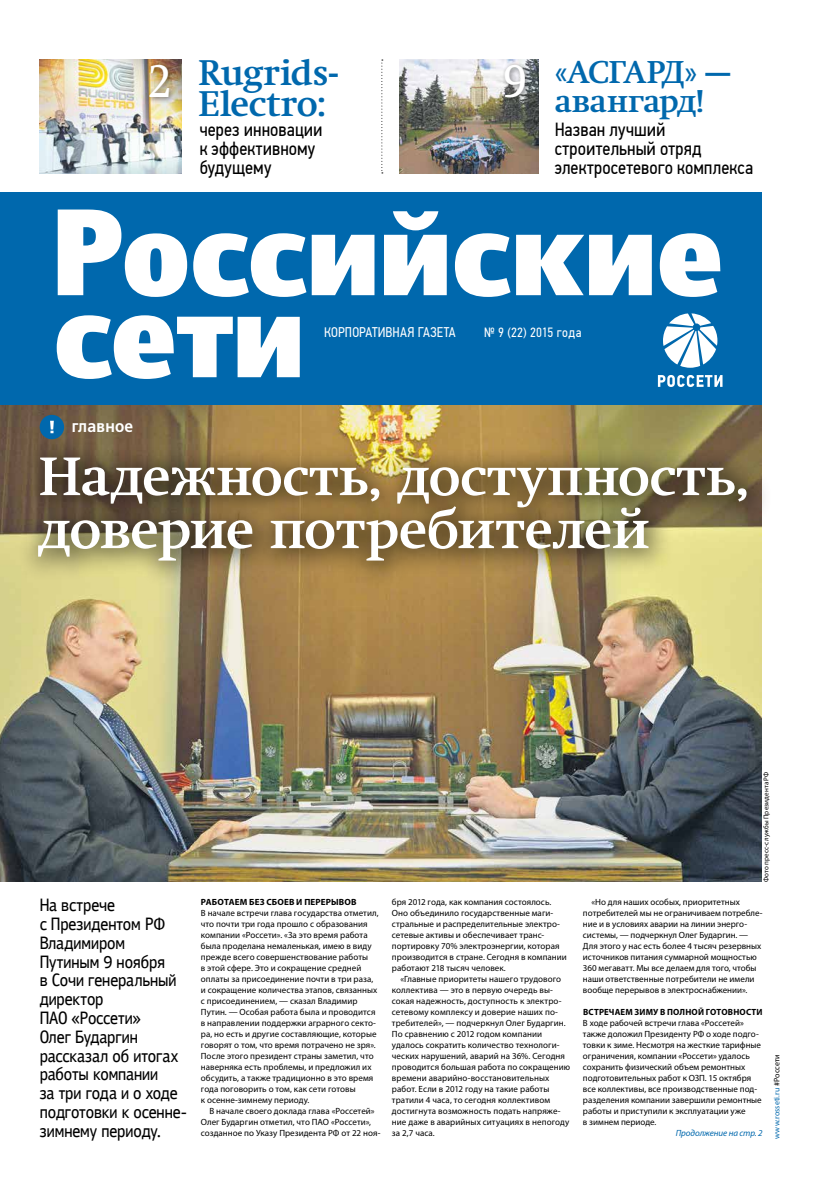
<style>
.page{position:relative;width:820px;height:1191px;background:#fff}
.page>*{position:absolute;margin:0;border:0;box-sizing:border-box;transform-origin:0 0}
.t1{font:700 53px/53px "Swift C";letter-spacing:-.005em;color:#fff}
.t2{font:47.9px "Swift C";color:#fff;scale:.9 1}
.t3{font:700 35px/31px "Swift C";letter-spacing:-.005em;color:#0068ad}
.t4{font:700 31px/29px "Swift C";letter-spacing:-.015em;color:#0068ad}
.t5{font:19px/19px "PF Din Text Cond Pro";letter-spacing:.005em;color:#000}
.t6{font:17px "Free Set Demi C";letter-spacing:.01em;color:#fff;scale:.9 1}
.t7{font:14px "PF Din Text Cond Pro";letter-spacing:.005em;color:#fff}
.t8{font:13.4px "PF Din Text Cond Pro";letter-spacing:.015em;color:#fff}
.t9{font:9px/11px "Myriad Pro";letter-spacing:.005em;color:#000}
.t10{font:700 9px "Myriad Pro";letter-spacing:.02em;color:#000}
.t11{font:italic 9px "Myriad Pro";letter-spacing:-.01em;color:#0068ad}
.t12{font:8px "Myriad Pro";letter-spacing:.01em;color:#0068ad}
.t13{font:7px "Myriad Pro";letter-spacing:.015em;color:#000}
.s1{color:#000}
</style>
<div class="page">
<img style="left:399px;top:60px;width:139px;height:114px">
<svg style="left:381px;top:60px;width:2px;height:113px"></svg>
<div style="left:0;top:192px;width:761px;height:214px;background:#0068ad"></div>
<svg style="left:57px;top:315px;width:242px;height:64px"></svg>
<svg style="left:58px;top:209px;width:662px;height:88px"></svg>
<svg style="left:663px;top:313px;width:54px;height:55px"></svg>
<svg style="left:657px;top:375px;width:65px;height:12px"></svg>
<img style="left:0;top:405px;width:761px;height:476px">
<div style="left:40px;top:415px;width:24px;height:24px;background:#0068ad;border-radius:50%"></div>
<svg style="left:50px;top:421px;width:4px;height:12px"></svg>
<div style="left:17px;top:436px;width:755px;height:152px;background:#000;opacity:.44"></div>
<img style="left:40px;top:60px;width:141px;height:114px">
<div style="left:146px;top:61px;width:29px;height:43px;background:#000;opacity:.52"></div>
<div style="left:501px;top:61px;width:30px;height:43px;background:#000;opacity:.52"></div>
<h3 class="t3" style="left:198px;top:57px;width:141px">Rugrids&shy;electro:</h3>
<h2 class="t2" style="left:148px;top:52px;width:28px">2</h2>
<h2 class="t2" style="left:502px;top:52px;width:28px">9</h2>
<h3 class="t5" style="left:199px;top:120px;width:124px">через инновации к эффективному будущему</h3>
<h3 class="t4" style="left:554px;top:57px;width:177px">«АСГАРД» — авангард!</h3>
<h3 class="t5" style="left:554px;top:120px;width:200px">Назван лучший строительный отряд электросетевого комплекса</h3>
<h3 class="t7" style="left:324px;top:324px;width:133px">Корпоративная газета</h3>
<h3 class="t8" style="left:484px;top:324px;width:99px">№ 9 (22) 2015 года</h3>
<h3 class="t6" style="left:72px;top:416px;width:70px">главное</h3>
<h1 class="t1" style="left:39px;top:450px;width:712px">Надежность, доступность, доверие потребителей</h1>
<p class="t13" style="left:761px;top:882px;width:112px;rotate:-90deg">Фото пресс-службы Президента РФ</p>
<p class="t10" style="left:201px;top:896px;width:157px">Работаем без сбоев и перерывов</p>
<p class="t9" style="left:201px;top:907px;width:179px">В начале встречи глава государства отметил, что почти три года прошло с образования компании «Россети». «За это время работа была проделана немаленькая, имею в виду прежде всего совершенствование работы<br>в этой сфере. Это и сокращение средней оплаты за присоединение почти в три раза, и сокращение количества этапов, связанных с присоединением, — сказал Владимир Путин. — Особая работа была и проводится в направлении поддержки аграрного секто&shy;ра, но есть и другие составляющие, которые говорят о том, что время потрачено не зря».<br>После этого президент страны заметил, что наверняка есть проблемы, и предложил их обсудить, а также традиционно в это время года поговорить о том, как сети готовы<br>к осенне-зимнему периоду.</p>
<p class="t9" style="left:201px;top:1105px;width:180px;text-indent:9px">В начале своего доклада глава «Россетей»<br>Олег Бударгин отметил, что ПАО «Россети», созданное по Указу Президента РФ от 22 ноя-</p>
<p class="t9" style="left:392px;top:896px;width:176px">бря 2012 года, как компания состоялось.<br>Оно объединило государственные маги&shy;стральные и распределительные электро&shy;сетевые активы и обеспечивает транс&shy;портировку 70% электроэнергии, которая производится в стране. Сегодня в компании работают 218 тысяч человек.</p>
<p class="t9" style="left:392px;top:973px;width:180px;text-indent:9px">«Главные приоритеты нашего трудового коллектива — это в первую очередь вы&shy;сокая надежность, доступность к электро&shy;сетевому комплексу и доверие наших по&shy;требителей», — подчеркнул Олег Бударгин.<br>По сравнению с 2012 годом компании удалось сократить количество технологи&shy;ческих нарушений, аварий на 36%. Сегодня проводится большая работа по сокращению времени аварийно-восстановительных работ. Если в 2012 году на такие работы тратили 4 часа, то сегодня коллективом достигнута возможность подать напряже&shy;ние даже в аварийных ситуациях в непогоду за 2,7 часа.</p>
<p class="t9" style="left:582px;top:896px;width:180px;text-indent:9px">«Но для наших особых, приоритетных потребителей мы не ограничиваем потребле&shy;ние и в условиях аварии на линии энерго&shy;системы, — подчеркнул Олег Бударгин. — Для этого у нас есть более 4 тысяч резервных источников питания суммарной мощностью 360 мегаватт. Мы все делаем для того, чтобы наши ответственные потребители не имели вообще перерывов в электроснабжении».</p>
<p class="t10" style="left:583px;top:1006px;width:181px">Встречаем зиму в полной готовности</p>
<p class="t9" style="left:582px;top:1017px;width:180px">В ходе рабочей встречи глава «Россетей» также доложил Президенту РФ о ходе подго&shy;товки к зиме. Несмотря на жесткие тарифные ограничения, компании «Россети» удалось сохранить физический объем ремонтных подготовительных работ к ОЗП. 15 октября все коллективы, все производственные под&shy;разделения компании завершили ремонтные работы и приступили к эксплуатации уже<br>в зимнем периоде.</p>
<p class="t11" style="left:675px;top:1127px;width:88px">Продолжение на стр. 2</p>
<p class="t12" style="left:771px;top:1138px;width:86px;rotate:-90deg">www.rosseti.ru <span class="s1">#Россети</span></p>
</div>
